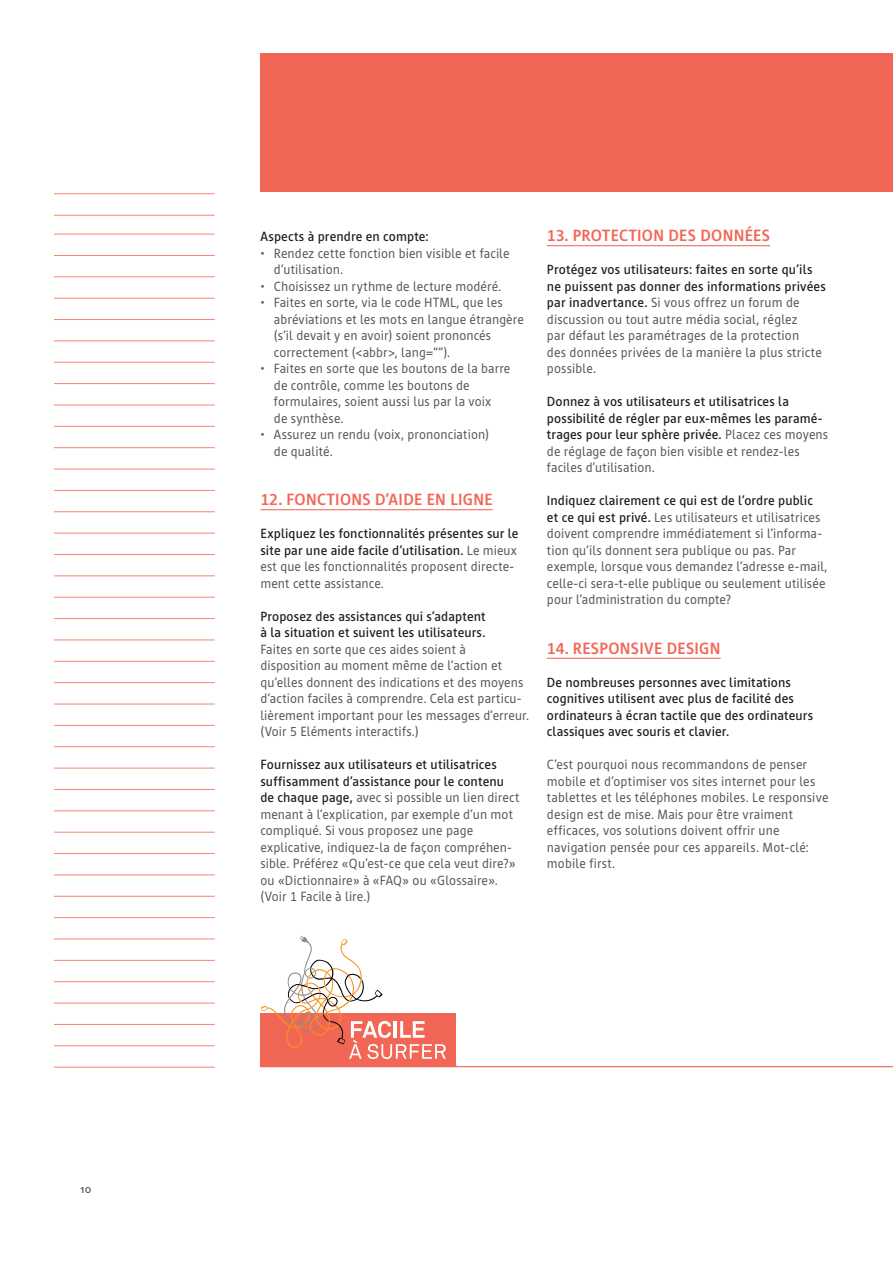
<style>
.page{position:relative;width:893px;height:1263px;background:#fff}
.page>*{position:absolute;margin:0;border:0;box-sizing:border-box;transform-origin:0 0}
.t1{font:700 16.5px "Cast";letter-spacing:.02em;color:#f26656}
.t2{font:13.5px/16.5px "Cast";letter-spacing:.01em;color:#57585a}
.t3{font:500 13.5px/16.5px "Cast";letter-spacing:.01em;color:#231f20}
.t4{font:500 11.25px "AB Newut Plain";color:#57585a}
.s1{font-weight:400;color:#57585a}
.s2{font-weight:500;color:#231f20}
</style>
<div class="page">
<div style="left:260px;top:54px;width:633px;height:138px;background:#f26656"></div>
<hr style="left:260px;top:509px;width:233px;height:1px;background:#f26656">
<hr style="left:547px;top:245px;width:223px;height:1px;background:#f26656">
<hr style="left:547px;top:658px;width:174px;height:1px;background:#f26656">
<hr style="left:261px;top:1066px;width:632px;height:1px;background:#f26656">
<div style="left:261px;top:1013px;width:195px;height:54px;background:#f26656"></div>
<svg style="left:261px;top:936px;width:185px;height:123px"></svg>
<hr style="left:54px;top:234px;width:161px;height:1px;background:#f4846f">
<hr style="left:54px;top:255px;width:161px;height:1px;background:#f4846f">
<hr style="left:54px;top:277px;width:161px;height:1px;background:#f4846f">
<hr style="left:54px;top:298px;width:161px;height:1px;background:#f4846f">
<hr style="left:54px;top:319px;width:161px;height:1px;background:#f4846f">
<hr style="left:54px;top:341px;width:161px;height:1px;background:#f4846f">
<hr style="left:54px;top:362px;width:161px;height:1px;background:#f4846f">
<hr style="left:54px;top:383px;width:161px;height:1px;background:#f4846f">
<hr style="left:54px;top:405px;width:161px;height:1px;background:#f4846f">
<hr style="left:54px;top:426px;width:161px;height:1px;background:#f4846f">
<hr style="left:54px;top:447px;width:161px;height:1px;background:#f4846f">
<hr style="left:54px;top:469px;width:161px;height:1px;background:#f4846f">
<hr style="left:54px;top:490px;width:161px;height:1px;background:#f4846f">
<hr style="left:54px;top:511px;width:161px;height:1px;background:#f4846f">
<hr style="left:54px;top:533px;width:161px;height:1px;background:#f4846f">
<hr style="left:54px;top:554px;width:161px;height:1px;background:#f4846f">
<hr style="left:54px;top:576px;width:161px;height:1px;background:#f4846f">
<hr style="left:54px;top:597px;width:161px;height:1px;background:#f4846f">
<hr style="left:54px;top:618px;width:161px;height:1px;background:#f4846f">
<hr style="left:54px;top:640px;width:161px;height:1px;background:#f4846f">
<hr style="left:54px;top:661px;width:161px;height:1px;background:#f4846f">
<hr style="left:54px;top:682px;width:161px;height:1px;background:#f4846f">
<hr style="left:54px;top:704px;width:161px;height:1px;background:#f4846f">
<hr style="left:54px;top:725px;width:161px;height:1px;background:#f4846f">
<hr style="left:54px;top:746px;width:161px;height:1px;background:#f4846f">
<hr style="left:54px;top:768px;width:161px;height:1px;background:#f4846f">
<hr style="left:54px;top:789px;width:161px;height:1px;background:#f4846f">
<hr style="left:54px;top:810px;width:161px;height:1px;background:#f4846f">
<hr style="left:54px;top:832px;width:161px;height:1px;background:#f4846f">
<hr style="left:54px;top:853px;width:161px;height:1px;background:#f4846f">
<hr style="left:54px;top:875px;width:161px;height:1px;background:#f4846f">
<hr style="left:54px;top:896px;width:161px;height:1px;background:#f4846f">
<hr style="left:54px;top:917px;width:161px;height:1px;background:#f4846f">
<hr style="left:54px;top:939px;width:161px;height:1px;background:#f4846f">
<hr style="left:54px;top:960px;width:161px;height:1px;background:#f4846f">
<hr style="left:54px;top:981px;width:161px;height:1px;background:#f4846f">
<hr style="left:54px;top:1003px;width:161px;height:1px;background:#f4846f">
<hr style="left:54px;top:1024px;width:161px;height:1px;background:#f4846f">
<hr style="left:54px;top:1045px;width:161px;height:1px;background:#f4846f">
<hr style="left:54px;top:1067px;width:161px;height:1px;background:#f4846f">
<hr style="left:54px;top:193px;width:161px;height:1px;background:#f4846f">
<hr style="left:54px;top:215px;width:161px;height:1px;background:#f4846f">
<p class="t4" style="left:80px;top:1184px;width:12px">10</p>
<p class="t3" style="left:260px;top:228px;width:170px">Aspects à prendre en compte:</p>
<p class="t2" style="left:274px;top:245px;width:237px;text-indent:-13px">• Rendez cette fonction bien visible et facile d’utilisation.</p>
<p class="t2" style="left:260px;top:278px;width:242px">• Choisissez un rythme de lecture modéré.</p>
<p class="t2" style="left:274px;top:294px;width:251px;text-indent:-13px">• Faites en sorte, via le code HTML, que les abréviations et les mots en langue étrangère (s’il devait y en avoir) soient prononcés correctement (&lt;abbr&gt;, lang=““).</p>
<p class="t2" style="left:274px;top:360px;width:238px;text-indent:-13px">• Faites en sorte que les boutons de la barre de contrôle, comme les boutons de formulaires, soient aussi lus par la voix<br>de synthèse.</p>
<p class="t2" style="left:274px;top:426px;width:217px;text-indent:-13px">• Assurez un rendu (voix, prononciation) de qualité.</p>
<h2 class="t1" style="left:260px;top:490px;width:234px">12. FONCTIONS D’AIDE EN LIGNE</h2>
<p class="t3" style="left:260px;top:525px;width:259px">Expliquez les fonctionnalités présentes sur le site par une aide facile d’utilisation. <span class="s1">Le mieux est que les fonctionnalités proposent directe&shy;ment cette assistance.</span></p>
<p class="t2" style="left:260px;top:608px;width:270px"><span class="s2">Proposez des assistances qui s’adaptent<br>à la situation et suivent les utilisateurs.<br></span>Faites en sorte que ces aides soient à disposition au moment même de l’action et qu’elles donnent des indications et des moyens d’action faciles à comprendre. Cela est particu&shy;lièrement important pour les messages d’erreur. (Voir 5 Eléments interactifs.)</p>
<p class="t2" style="left:260px;top:756px;width:260px"><span class="s2">Fournissez aux utilisateurs et utilisatrices suffisamment d’assistance pour le contenu de chaque page,</span> avec si possible un lien direct menant à l’explication, par exemple d’un mot compliqué. Si vous proposez une page explicative, indiquez-la de façon compréhen&shy;sible. Préférez «Qu’est-ce que cela veut dire?» ou «Dictionnaire» à «FAQ» ou «Glossaire». (Voir 1 Facile à lire.)</p>
<h2 class="t1" style="left:547px;top:226px;width:224px">13. PROTECTION DES DONNÉES</h2>
<p class="t2" style="left:547px;top:261px;width:280px"><span class="s2">Protégez vos utilisateurs: faites en sorte qu’ils ne puissent pas donner des informations privées par inadvertance.</span> Si vous offrez un forum de discussion ou tout autre média social, réglez<br>par défaut les paramétrages de la protection<br>des données privées de la manière la plus stricte possible.</p>
<p class="t3" style="left:547px;top:393px;width:283px">Donnez à vos utilisateurs et utilisatrices la possibilité de régler par eux-mêmes les paramé&shy;trages pour leur sphère privée. <span class="s1">Placez ces moyens de réglage de façon bien visible et rendez-les faciles d’utilisation.</span></p>
<p class="t2" style="left:547px;top:492px;width:282px"><span class="s2">Indiquez clairement ce qui est de l’ordre public et ce qui est privé.</span> Les utilisateurs et utilisatrices doivent comprendre immédiatement si l’informa&shy;tion qu’ils donnent sera publique ou pas. Par exemple, lorsque vous demandez l’adresse e-mail, celle-ci sera-t-elle publique ou seulement utilisée pour l’administration du compte?</p>
<h2 class="t1" style="left:547px;top:639px;width:175px">14. RESPONSIVE DESIGN</h2>
<p class="t3" style="left:547px;top:674px;width:268px">De nombreuses personnes avec limitations cognitives utilisent avec plus de facilité des ordinateurs à écran tactile que des ordinateurs classiques avec souris et clavier.</p>
<p class="t2" style="left:547px;top:756px;width:283px">C’est pourquoi nous recommandons de penser mobile et d’optimiser vos sites internet pour les tablettes et les téléphones mobiles. Le responsive design est de mise. Mais pour être vraiment efficaces, vos solutions doivent offrir une navigation pensée pour ces appareils. Mot-clé: mobile first.</p>
</div>
